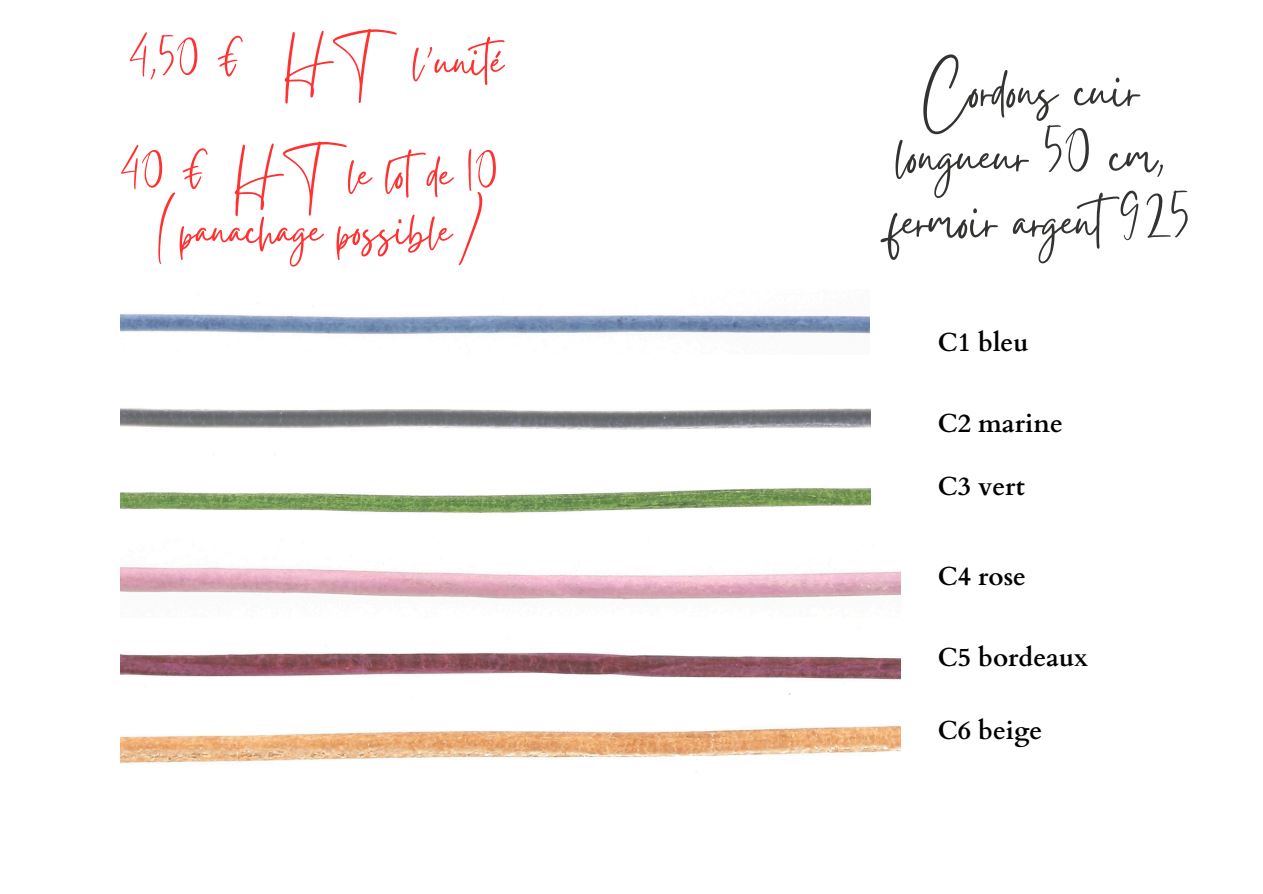
<style>
.page{position:relative;width:1263px;height:894px;background:#fff}
.page>*{position:absolute;margin:0;border:0;box-sizing:border-box;transform-origin:0 0}
.t1{font:66.15px/65.2px "Gistesy";color:#343331;text-align:center}
.t2{font:57px/56.2px "Gistesy";color:#ff3131;text-align:center}
.t3{font:700 25.95px "Cardo";color:#000}
</style>
<div class="page">
<img style="left:120px;top:566px;width:781px;height:129px">
<img style="left:120px;top:408px;width:750px;height:22px">
<img style="left:120px;top:314px;width:749px;height:20px">
<img style="left:120px;top:488px;width:750px;height:25px">
<img style="left:120px;top:725px;width:781px;height:39px">
<h2 class="t2" style="left:129px;top:27px;width:393px">4,50 € HT l’unité</h2>
<h1 class="t2" style="left:120px;top:140px;width:380px">40 € HT le lotde 10 ( panachage possible )</h1>
<h2 class="t1" style="left:889px;top:51px;width:303px">Cordons cuir longueur 50 cm, fermoir argent925</h2>
<p class="t3" style="left:938px;top:325px;width:92px">C1 bleu</p>
<p class="t3" style="left:938px;top:405px;width:127px">C2 marine</p>
<p class="t3" style="left:938px;top:469px;width:89px">C3 vert</p>
<p class="t3" style="left:938px;top:559px;width:90px">C4 rose</p>
<p class="t3" style="left:938px;top:639px;width:152px">C5 bordeaux</p>
<p class="t3" style="left:938px;top:713px;width:106px">C6 beige</p>
</div>
